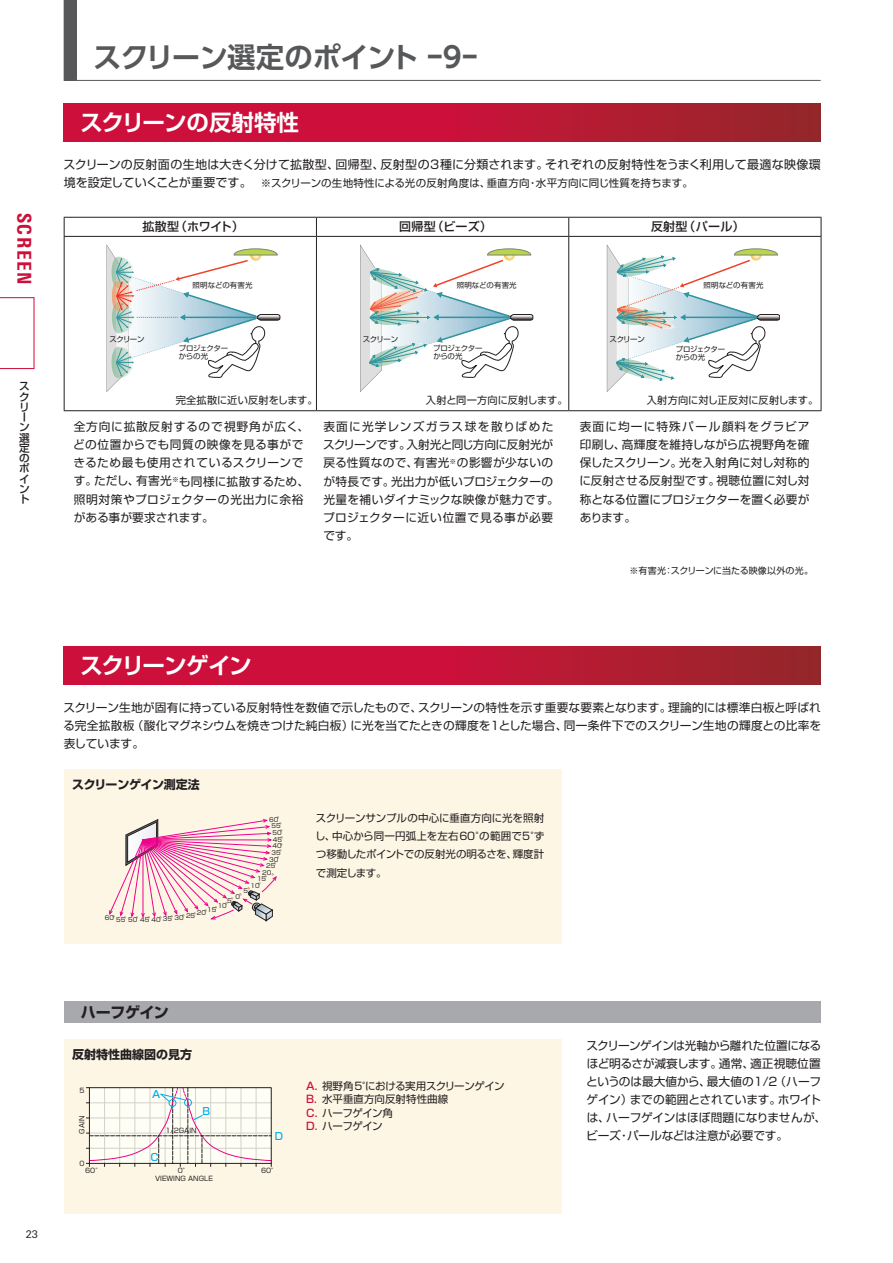
<style>
.page{position:relative;width:893px;height:1263px;background:#fff}
.page>*{position:absolute;margin:0;border:0;box-sizing:border-box;transform-origin:0 0}
.t1{font:700 28.5px "UD Shin Go Pro De";letter-spacing:-.03em;color:#57585a}
.t2{font:700 22.5px "Shin Go Pro De";letter-spacing:-.005em;color:#fff}
.t3{font:700 22.5px "Shin Go Pro De";letter-spacing:-.055em;color:#fff}
.t4{font:800 condensed 19.2px "Linotype Univers";letter-spacing:.09em;color:#cd0f3b}
.t5{font:700 15px "Shin Go Pro";letter-spacing:-.035em;color:#231f20}
.t6{font:12px "Shin Go Pro";letter-spacing:.025em;color:#231f20}
.t7{font:500 12px "Shin Go Pro";letter-spacing:.025em;color:#231f20}
.t8{font:700 12px "Shin Go Pro";letter-spacing:-.03em;color:#231f20}
.t9{font:700 12px "Shin Go Pro";color:#231f20}
.t10{font:11.7px/18px "Shin Go Pro";letter-spacing:.005em;color:#231f20;text-align:justify}
.t11{font:11.7px/18px "Shin Go Pro";letter-spacing:-.015em;color:#231f20}
.t12{font:11.7px/18px "Shin Go Pro";letter-spacing:.03em;color:#231f20}
.t13{font:11.7px/18px "Shin Go Pro";letter-spacing:.045em;color:#231f20}
.t14{font:500 10.65px/10.2px "Shin Go Pro";color:#231f20}
.t15{font:10.5px/18.3px "Shin Go Pro";letter-spacing:-.005em;color:#231f20;text-align:justify}
.t16{font:10.5px "Shin Go Pro";letter-spacing:.015em;color:#231f20}
.t17{font:10.5px "Shin Go Pro";letter-spacing:-.045em;color:#231f20}
.t18{font:10.5px "Shin Go Pro";letter-spacing:-.04em;color:#231f20}
.t19{font:500 10.5px "Shin Go Pro";color:#cd0f3b}
.t20{font:10.5px "Linotype Univers Basic";color:#231f20}
.t21{font:10.2px "Shin Go Pro";letter-spacing:-.01em;color:#231f20}
.t22{font:10.2px "Shin Go Pro";letter-spacing:.01em;color:#231f20}
.t23{font:500 10.05px "Shin Go Pro";color:#00aeef}
.t24{font:9px "Shin Go Pro";letter-spacing:-.005em;color:#231f20}
.t25{font:7.5px/8.6px "Shin Go Pro";letter-spacing:-.045em;color:#231f20}
.t26{font:7.5px "Shin Go Pro";letter-spacing:.025em;color:#231f20}
.t27{font:7.5px "Shin Go Pro";letter-spacing:-.02em;color:#231f20}
.t28{font:6.75px "Shin Go Pro";color:#231f20}
.t29{font:6px "Shin Go Pro";color:#231f20}
.s1{font-size:12px}
.s2{font-weight:500;color:#cd0f3b}
</style>
<div class="page">
<svg style="left:64px;top:103px;width:757px;height:39px;background:#bd1636"></svg>
<hr style="left:64px;top:217px;width:252px;height:1px;background:#231f20">
<svg style="left:64px;top:218px;width:1px;height:18px"></svg>
<hr style="left:316px;top:217px;width:253px;height:1px;background:#231f20">
<svg style="left:316px;top:218px;width:1px;height:18px"></svg>
<hr style="left:569px;top:217px;width:252px;height:1px;background:#231f20">
<svg style="left:568px;top:218px;width:1px;height:18px"></svg>
<svg style="left:821px;top:218px;width:1px;height:18px"></svg>
<hr style="left:64px;top:236px;width:252px;height:1px;background:#231f20">
<hr style="left:64px;top:237px;width:1px;height:173px;background:#231f20">
<hr style="left:316px;top:236px;width:253px;height:1px;background:#231f20">
<hr style="left:316px;top:237px;width:1px;height:173px;background:#231f20">
<hr style="left:569px;top:236px;width:252px;height:1px;background:#231f20">
<hr style="left:568px;top:237px;width:1px;height:173px;background:#231f20">
<hr style="left:821px;top:237px;width:1px;height:173px;background:#231f20">
<hr style="left:64px;top:410px;width:252px;height:1px;background:#231f20">
<hr style="left:316px;top:410px;width:253px;height:1px;background:#231f20">
<hr style="left:569px;top:410px;width:252px;height:1px;background:#231f20">
<svg style="left:107px;top:245px;width:173px;height:147px"></svg>
<svg style="left:360px;top:244px;width:173px;height:148px"></svg>
<svg style="left:607px;top:245px;width:173px;height:147px"></svg>
<svg style="left:64px;top:647px;width:757px;height:38px;background:#bd1636"></svg>
<div style="left:64px;top:770px;width:497px;height:174px;background:#fef6e5"></div>
<svg style="left:109px;top:819px;width:168px;height:103px"></svg>
<div style="left:64px;top:1040px;width:497px;height:174px;background:#fef6e5"></div>
<svg style="left:86px;top:1087px;width:186px;height:80px"></svg>
<div style="left:64px;top:1001px;width:757px;height:21px;background:#a8a9ad"></div>
<svg style="left:63px;top:0;width:758px;height:81px"></svg>
<div style="left:64px;top:0;width:13px;height:81px;background:#57585a"></div>
<svg style="left:0;top:297px;width:34px;height:72px"></svg>
<h3 class="t4" style="left:36px;top:213px;width:74px;rotate:90deg">SCREEN</h3>
<p class="t14" style="left:19px;top:380px;width:12px">スクリーン選定のポイント</p>
<h1 class="t1" style="left:93px;top:34px;width:386px">スクリーン選定のポイント -9-</h1>
<h2 class="t2" style="left:80px;top:104px;width:220px">スクリーンの反射特性</h2>
<p class="t6" style="left:63px;top:155px;width:759px">スクリーンの反射面の生地は大きく分けて拡散型、回帰型、反射型の3種に分類されます。それぞれの反射特性をうまく利用して最適な映像環</p>
<p class="t16" style="left:64px;top:175px;width:631px"><span class="s1">境を設定していくことが重要です。　</span>※スクリーンの生地特性による光の反射角度は、垂直方向・水平方向に同じ性質を持ちます。</p>
<p class="t7" style="left:143px;top:217px;width:103px">拡散型（ホワイト）</p>
<p class="t7" style="left:399px;top:217px;width:94px">回帰型（ビーズ）</p>
<p class="t7" style="left:651px;top:217px;width:95px">反射型（パール）</p>
<p class="t27" style="left:109px;top:333px;width:37px">スクリーン</p>
<p class="t26" style="left:193px;top:278px;width:62px">照明などの有害光</p>
<p class="t25" style="left:179px;top:343px;width:51px">プロジェクターからの光</p>
<p class="t27" style="left:363px;top:333px;width:37px">スクリーン</p>
<p class="t26" style="left:457px;top:279px;width:62px">照明などの有害光</p>
<p class="t25" style="left:433px;top:343px;width:51px">プロジェクターからの光</p>
<p class="t27" style="left:610px;top:333px;width:37px">スクリーン</p>
<p class="t26" style="left:703px;top:279px;width:62px">照明などの有害光</p>
<p class="t25" style="left:676px;top:344px;width:51px">プロジェクターからの光</p>
<p class="t22" style="left:176px;top:392px;width:144px">完全拡散に近い反射をします。</p>
<p class="t21" style="left:426px;top:392px;width:143px">入射と同一方向に反射します。</p>
<p class="t21" style="left:647px;top:392px;width:173px">入射方向に対し正反対に反射します。</p>
<p class="t13" style="left:73px;top:416px;width:237px">全方向に拡散反射するので視野角が広く、どの位置からでも同質の映像を見る事ができるため最も使用されているスクリーンです。ただし、有害光<sup>※</sup>も同様に拡散するため、照明対策やプロジェクターの光出力に余裕がある事が要求されます。</p>
<p class="t10" style="left:579px;top:416px;width:232px">表面に均一に特殊パール顔料をグラビア印刷し、高輝度を維持しながら広視野角を確保したスクリーン。光を入射角に対し対称的に反射させる反射型です。視聴位置に対し対称となる位置にプロジェクターを置く必要があります。</p>
<p class="t12" style="left:323px;top:416px;width:237px">表面に光学レンズガラス球を散りばめたスクリーンです。入射光と同じ方向に反射光が戻る性質なので、有害光<sup>※</sup>の影響が少ないのが特長です。光出力が低いプロジェクターの光量を補いダイナミックな映像が魅力です。プロジェクターに近い位置で見る事が必要です。</p>
<p class="t24" style="left:629px;top:563px;width:185px">※有害光：スクリーンに当たる映像以外の光。</p>
<h2 class="t3" style="left:80px;top:647px;width:173px">スクリーンゲイン</h2>
<p class="t10" style="left:63px;top:697px;width:759px">スクリーン生地が固有に持っている反射特性を数値で示したもので、スクリーンの特性を示す重要な要素となります。理論的には標準白板と呼ばれる完全拡散板（酸化マグネシウムを焼きつけた純白板）に光を当てたときの輝度を1とした場合、同一条件下でのスクリーン生地の輝度との比率を表しています。</p>
<p class="t8" style="left:72px;top:775px;width:129px">スクリーンゲイン測定法</p>
<p class="t15" style="left:315px;top:807px;width:231px">スクリーンサンプルの中心に垂直方向に光を照射し、中心から同一円弧上を左右60°の範囲で5°ずつ移動したポイントでの反射光の明るさを、輝度計で測定します。</p>
<p class="t29" style="left:105px;top:913px;width:11px">60</p>
<p class="t29" style="left:113px;top:909px;width:8px">。</p>
<p class="t29" style="left:269px;top:814px;width:11px">60</p>
<p class="t29" style="left:277px;top:810px;width:8px">。</p>
<p class="t29" style="left:271px;top:821px;width:11px">55</p>
<p class="t29" style="left:279px;top:817px;width:8px">。</p>
<p class="t29" style="left:273px;top:828px;width:11px">50</p>
<p class="t29" style="left:280px;top:824px;width:8px">。</p>
<p class="t29" style="left:273px;top:835px;width:11px">45</p>
<p class="t29" style="left:281px;top:831px;width:8px">。</p>
<p class="t29" style="left:272px;top:841px;width:11px">40</p>
<p class="t29" style="left:280px;top:837px;width:8px">。</p>
<p class="t29" style="left:271px;top:848px;width:11px">35</p>
<p class="t29" style="left:279px;top:844px;width:8px">。</p>
<p class="t29" style="left:269px;top:854px;width:11px">30</p>
<p class="t29" style="left:277px;top:850px;width:8px">。</p>
<p class="t29" style="left:266px;top:861px;width:11px">25</p>
<p class="t29" style="left:274px;top:857px;width:8px">。</p>
<p class="t29" style="left:262px;top:867px;width:17px">20。</p>
<p class="t29" style="left:257px;top:874px;width:11px">15</p>
<p class="t29" style="left:265px;top:870px;width:8px">。</p>
<p class="t29" style="left:250px;top:880px;width:11px">10</p>
<p class="t29" style="left:258px;top:876px;width:8px">。</p>
<p class="t29" style="left:239px;top:887px;width:10px">。5</p>
<p class="t29" style="left:247px;top:882px;width:8px">。</p>
<p class="t29" style="left:231px;top:892px;width:11px">。0</p>
<p class="t29" style="left:227px;top:896px;width:6px">5</p>
<p class="t29" style="left:218px;top:901px;width:11px">10</p>
<p class="t29" style="left:225px;top:897px;width:8px">。</p>
<p class="t29" style="left:207px;top:904px;width:11px">15</p>
<p class="t29" style="left:215px;top:900px;width:8px">。</p>
<p class="t29" style="left:197px;top:908px;width:11px">20</p>
<p class="t29" style="left:204px;top:904px;width:8px">。</p>
<p class="t29" style="left:186px;top:910px;width:11px">25</p>
<p class="t29" style="left:194px;top:906px;width:8px">。</p>
<p class="t29" style="left:174px;top:913px;width:11px">30</p>
<p class="t29" style="left:182px;top:909px;width:8px">。</p>
<p class="t29" style="left:163px;top:914px;width:11px">35</p>
<p class="t29" style="left:171px;top:910px;width:8px">。</p>
<p class="t29" style="left:116px;top:914px;width:11px">55</p>
<p class="t29" style="left:124px;top:911px;width:8px">。</p>
<p class="t29" style="left:148px;top:911px;width:8px">。</p>
<p class="t29" style="left:159px;top:911px;width:8px">。</p>
<p class="t29" style="left:128px;top:915px;width:11px">50</p>
<p class="t29" style="left:136px;top:911px;width:8px">。</p>
<p class="t29" style="left:140px;top:915px;width:22px">45 40</p>
<p class="t20" style="left:26px;top:1228px;width:14px">23</p>
<p class="t5" style="left:81px;top:1000px;width:89px">ハーフゲイン</p>
<p class="t9" style="left:72px;top:1045px;width:122px">反射特性曲線図の見方</p>
<p class="t28" style="left:79px;top:1084px;width:7px">5</p>
<p class="t23" style="left:152px;top:1086px;width:10px">A</p>
<p class="t23" style="left:202px;top:1103px;width:9px">B</p>
<p class="t28" style="left:76px;top:1133px;width:19px;rotate:-90deg">GAIN</p>
<p class="t28" style="left:165px;top:1125px;width:33px">1/2GAIN</p>
<p class="t28" style="left:178px;top:1165px;width:13px">0°</p>
<p class="t23" style="left:275px;top:1127px;width:10px">D</p>
<p class="t23" style="left:150px;top:1148px;width:10px">C</p>
<p class="t28" style="left:79px;top:1158px;width:7px">0</p>
<p class="t28" style="left:85px;top:1165px;width:18px">60°</p>
<p class="t28" style="left:261px;top:1165px;width:18px">60°</p>
<p class="t28" style="left:155px;top:1173px;width:59px">VIEWING ANGLE</p>
<p class="t17" style="left:306px;top:1077px;width:200px"><span class="s2">A.</span> 視野角5°における実用スクリーンゲイン</p>
<p class="t15" style="left:322px;top:1089px;width:128px">水平垂直方向反射特性曲線</p>
<p class="t18" style="left:306px;top:1104px;width:88px"><span class="s2">C.</span> ハーフゲイン角</p>
<p class="t15" style="left:306px;top:1116px;width:78px"><span class="s2">D.</span> ハーフゲイン</p>
<p class="t19" style="left:306px;top:1090px;width:12px">B.</p>
<p class="t11" style="left:586px;top:1035px;width:242px">スクリーンゲインは光軸から離れた位置になるほど明るさが減衰します。通常、適正視聴位置というのは最大値から、最大値の1/2（ハーフゲイン）までの範囲とされています。ホワイトは、ハーフゲインはほぼ問題になりませんが、ビーズ・パールなどは注意が必要です。</p>
</div>
